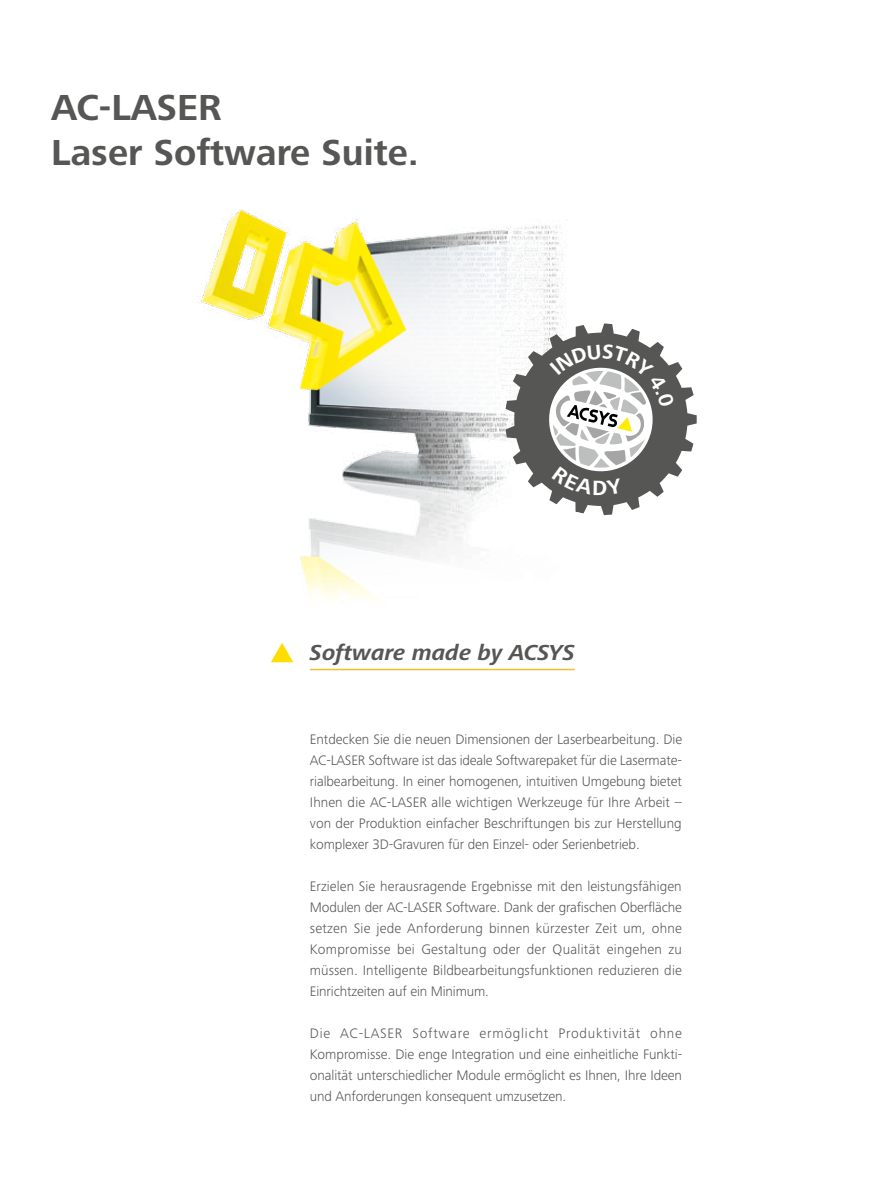
<style>
.page{position:relative;width:893px;height:1191px;background:#fff}
.page>*{position:absolute;margin:0;border:0;box-sizing:border-box;transform-origin:0 0}
.t1{font:700 37.5px/45px "Frutiger Next Pro";color:#565655}
.t2{font:italic 700 22.5px "Frutiger Next Pro";color:#565655}
.t3{font:300 14.25px/21px "Frutiger Next Pro";letter-spacing:-.01em;color:#565655;text-align:justify}
</style>
<div class="page">
<img style="left:197px;top:209px;width:369px;height:391px">
<svg style="left:271px;top:643px;width:22px;height:19px"></svg>
<hr style="left:310px;top:669px;width:265px;height:1px;background:#f3bd30">
<svg style="left:506px;top:323px;width:191px;height:192px"></svg>
<h1 class="t1" style="left:51px;top:85px;width:369px">AC-LASER<br>Laser Software Suite.</h1>
<h2 class="t2" style="left:310px;top:640px;width:266px">Software made by ACSYS</h2>
<p class="t3" style="left:310px;top:729px;width:374px">Entdecken Sie die neuen Dimensionen der Laserbearbeitung. Die AC-LASER Software ist das ideale Softwarepaket für die Lasermate&shy;rialbearbeitung. In einer homogenen, intuitiven Umgebung bietet Ihnen die AC-LASER alle wichtigen Werkzeuge für Ihre Arbeit – von der Produktion einfacher Beschriftungen bis zur Herstellung komplexer 3D-Gravuren für den Einzel- oder Serienbetrieb.</p>
<p class="t3" style="left:310px;top:876px;width:374px">Erzielen Sie herausragende Ergebnisse mit den leistungsfähigen Modulen der AC-LASER Software. Dank der grafischen Oberfläche setzen Sie jede Anforderung binnen kürzester Zeit um, ohne Kompromisse bei Gestaltung oder der Qualität eingehen zu müssen. Intelligente Bildbearbeitungsfunktionen reduzieren die Einrichtzeiten auf ein Minimum.</p>
<p class="t3" style="left:310px;top:1023px;width:374px">Die AC-LASER Software ermöglicht Produktivität ohne Kompromisse. Die enge Integration und eine einheitliche Funkti&shy;onalität unterschiedlicher Module ermöglicht es Ihnen, Ihre Ideen und Anforderungen konsequent umzusetzen.</p>
</div>
